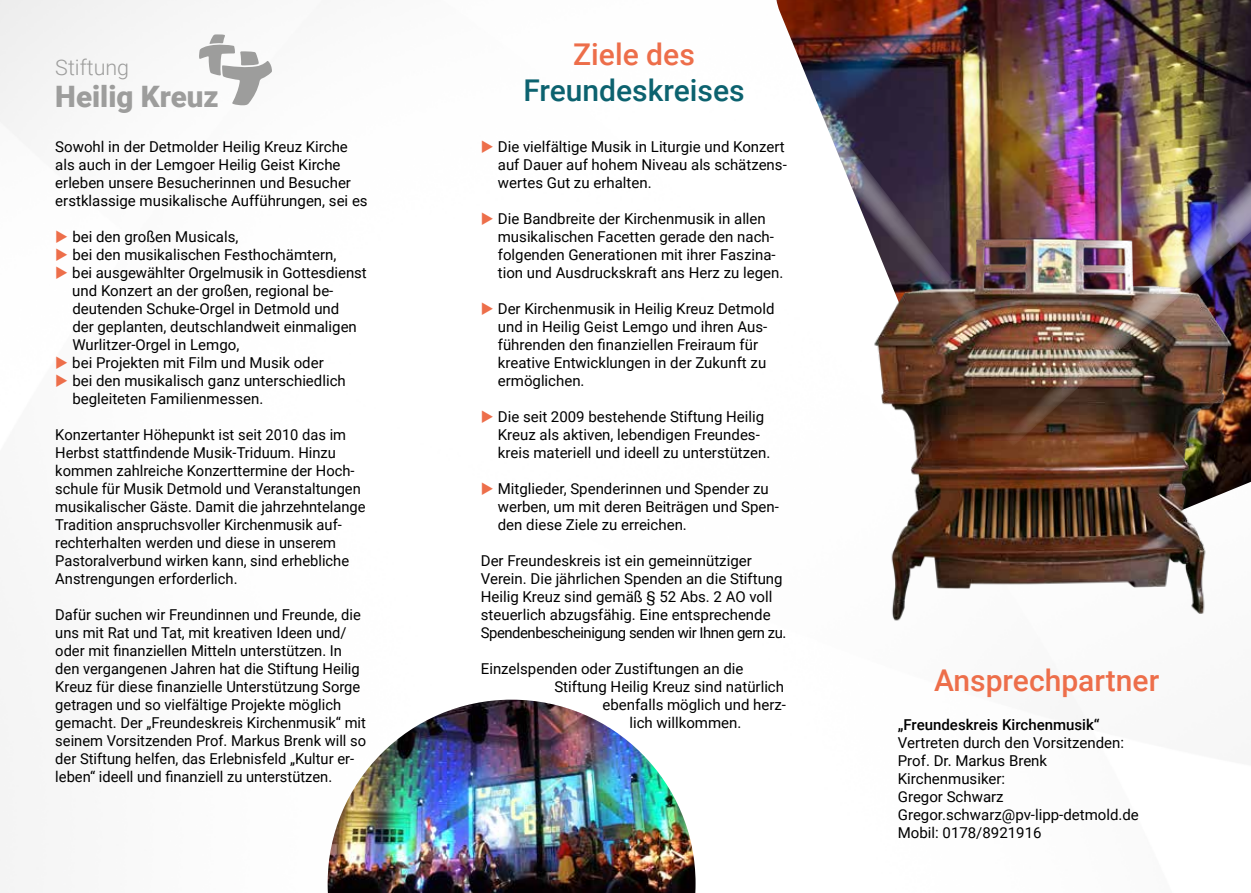
<style>
.page{position:relative;width:1251px;height:893px;background:#fff}
.page>*{position:absolute;margin:0;border:0;box-sizing:border-box;transform-origin:0 0}
.t1{font:500 30px "Roboto";color:#ed6e4a}
.t2{font:500 30px "Roboto";color:#0c626f}
.t3{font:900 29.55px "Roboto";color:#9d9d9c}
.t4{font:300 21.45px "Roboto";color:#9d9d9c}
.t5{font:15px/18px "Roboto";color:#000}
.t6{font:500 15px "Roboto";color:#000}
.s1{color:#ed6e4a}
</style>
<div class="page">
<img style="left:327px;top:700px;width:368px;height:193px">
<img style="left:992px;top:0;width:258px;height:579px">
<svg style="left:199px;top:34px;width:73px;height:71px"></svg>
<img style="left:874px;top:218px;width:364px;height:423px">
<img style="left:1002px;top:0;width:248px;height:446px">
<img style="left:776px;top:0;width:216px;height:340px">
<h3 class="t4" style="left:55px;top:53px;width:75px">Stiftung</h3>
<h2 class="t3" style="left:55px;top:76px;width:165px">Heilig Kreuz</h2>
<p class="t5" style="left:55px;top:137px;width:314px">Sowohl in der Detmolder Heilig Kreuz Kirche als auch in der Lemgoer Heilig Geist Kirche erleben unsere Besucherinnen und Besucher erstklassige musikalische Aufführungen, sei es</p>
<p class="t5" style="left:55px;top:227px;width:184px"><span class="s1">◆</span> bei den großen Musicals,</p>
<p class="t5" style="left:55px;top:245px;width:282px"><span class="s1">◆</span> bei den musikalischen Festhochämtern,</p>
<p class="t5" style="left:72px;top:263px;width:296px;text-indent:-17px"><span class="s1">◆</span> bei ausgewählter Orgelmusik in Gottesdienst und Konzert an der großen, regional be&shy;deutenden Schuke-Orgel in Detmold und<br>der geplanten, deutschlandweit einmaligen Wurlitzer-Orgel in Lemgo,</p>
<p class="t5" style="left:55px;top:353px;width:270px"><span class="s1">◆</span> bei Projekten mit Film und Musik oder</p>
<p class="t5" style="left:72px;top:371px;width:275px;text-indent:-17px"><span class="s1">◆</span> bei den musikalisch ganz unterschiedlich begleiteten Familienmessen.</p>
<p class="t5" style="left:55px;top:425px;width:312px">Konzertanter Höhepunkt ist seit 2010 das im Herbst stattfindende Musik-Triduum. Hinzu kommen zahlreiche Konzerttermine der Hoch&shy;schule für Musik Detmold und Veranstaltungen musikalischer Gäste. Damit die jahrzehntelange Tradition anspruchsvoller Kirchenmusik auf&shy;rechterhalten werden und diese in unserem Pastoralverbund wirken kann, sind erhebliche Anstrengungen erforderlich.</p>
<p class="t5" style="left:55px;top:605px;width:312px">Dafür suchen wir Freundinnen und Freunde, die uns mit Rat und Tat, mit kreativen Ideen und/ oder mit finanziellen Mitteln unterstützen. In den vergangenen Jahren hat die Stiftung Heilig Kreuz für diese finanzielle Unterstützung Sorge getragen und so vielfältige Projekte möglich gemacht. Der „Freundeskreis Kirchenmusik“ mit seinem Vorsitzenden Prof. Markus Brenk will so der Stiftung helfen, das Erlebnisfeld „Kultur er&shy;leben“ ideell und finanziell zu unterstützen.</p>
<h1 class="t1" style="left:573px;top:33px;width:123px">Ziele des</h1>
<h1 class="t2" style="left:523px;top:69px;width:223px">Freundeskreises</h1>
<p class="t5" style="left:497px;top:137px;width:290px;text-indent:-17px"><span class="s1">◆</span> Die vielfältige Musik in Liturgie und Konzert auf Dauer auf hohem Niveau als schätzens&shy;wertes Gut zu erhalten.</p>
<p class="t5" style="left:497px;top:209px;width:287px;text-indent:-17px"><span class="s1">◆</span> Die Bandbreite der Kirchenmusik in allen musikalischen Facetten gerade den nach&shy;folgenden Generationen mit ihrer Faszina&shy;tion und Ausdruckskraft ans Herz zu legen.</p>
<p class="t5" style="left:497px;top:299px;width:278px;text-indent:-17px"><span class="s1">◆</span> Der Kirchenmusik in Heilig Kreuz Detmold und in Heilig Geist Lemgo und ihren Aus&shy;führenden den finanziellen Freiraum für kreative Entwicklungen in der Zukunft zu ermöglichen.</p>
<p class="t5" style="left:497px;top:407px;width:274px;text-indent:-17px"><span class="s1">◆</span> Die seit 2009 bestehende Stiftung Heilig<br>Kreuz als aktiven, lebendigen Freundes&shy;kreis materiell und ideell zu unterstützen.</p>
<p class="t5" style="left:497px;top:479px;width:282px;text-indent:-17px"><span class="s1">◆</span> Mitglieder, Spenderinnen und Spender zu werben, um mit deren Beiträgen und Spen&shy;den diese Ziele zu erreichen.</p>
<p class="t5" style="left:480px;top:551px;width:307px">Der Freundeskreis ist ein gemeinnütziger Verein. Die jährlichen Spenden an die Stiftung Heilig Kreuz sind gemäß § 52 Abs. 2 AO voll steuerlich abzugsfähig. Eine entsprechende Spendenbescheinigung senden wir Ihnen gern zu.</p>
<p class="t5" style="left:480px;top:659px;width:264px">Einzelspenden oder Zustiftungen an die</p>
<p class="t5" style="left:554px;top:677px;width:231px">Stiftung Heilig Kreuz sind natürlich</p>
<p class="t5" style="left:602px;top:695px;width:185px">ebenfalls möglich und herz-</p>
<p class="t5" style="left:629px;top:713px;width:113px">lich willkommen.</p>
<p class="t6" style="left:897px;top:714px;width:203px">„Freundeskreis Kirchenmusik“</p>
<p class="t5" style="left:897px;top:733px;width:242px">Vertreten durch den Vorsitzenden:<br>Prof. Dr. Markus Brenk<br>Kirchenmusiker:<br>Gregor Schwarz<br>Gregor.schwarz@pv-lipp-detmold.de<br>Mobil: 0178/8921916</p>
<h1 class="t1" style="left:934px;top:659px;width:226px">Ansprechpartner</h1>
</div>
